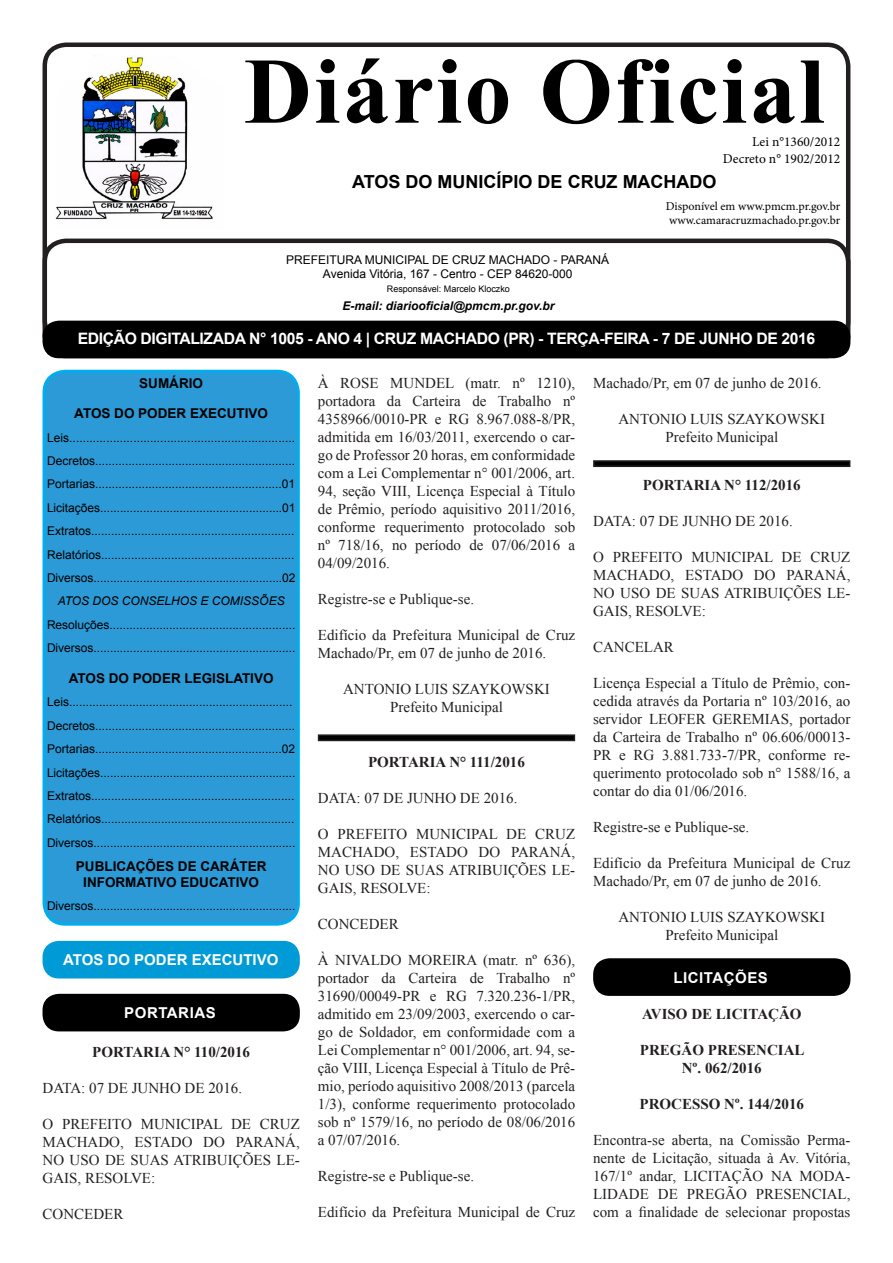
<style>
.page{position:relative;width:893px;height:1263px;background:#fff}
.page>*{position:absolute;margin:0;border:0;box-sizing:border-box;transform-origin:0 0}
.t1{font:700 93.9px "Times New Roman";letter-spacing:.025em;color:#000}
.t2{font:700 18px "Arial";color:#000}
.t3{font:700 15.75px "Arial";letter-spacing:-.025em;color:#fff}
.t4{font:15px/18px "Times New Roman";color:#231f20;text-align:justify}
.t5{font:700 15px/18px "Times New Roman";color:#231f20;text-align:center}
.t6{font:700 15px "Arial";color:#fff}
.t7{font:700 15px "Arial";letter-spacing:.035em;color:#fff}
.t8{font:700 13.5px/16.2px "Arial";color:#000;text-align:center}
.t9{font:13.5px/16.2px "Minion Pro";color:#000;text-align:right}
.t10{font:12px/23.4px "Arial";color:#000}
.t11{font:12px/14.4px "Minion Pro";letter-spacing:-.005em;color:#000}
.t12{font:italic 700 12px "Arial";color:#000}
.t13{font:italic 12px "Arial";color:#000}
.t14{font:9px "Arial";color:#000}
</style>
<div class="page">
<div style="left:43px;top:43px;width:807px;height:301px;border:4px solid #231f20;border-radius:21px"></div>
<div style="left:43px;top:239px;width:807px;height:119px;border:4px solid #231f20;border-radius:21px"></div>
<div style="left:44px;top:371px;width:254px;height:553px;background:#2b9ad6;border-radius:21px"></div>
<div style="left:43px;top:370px;width:257px;height:556px;border:3px solid #00aeef;border-radius:21px"></div>
<div style="left:43px;top:321px;width:807px;height:37px;background:#000;border-radius:16px"></div>
<img style="left:55px;top:55px;width:158px;height:165px">
<div style="left:43px;top:941px;width:257px;height:37px;background:#009bd6;border-radius:16px"></div>
<div style="left:43px;top:994px;width:257px;height:37px;background:#000;border-radius:16px"></div>
<svg style="left:317px;top:734px;width:259px;height:8px;background:#343333"></svg>
<svg style="left:593px;top:460px;width:258px;height:8px;background:#333232"></svg>
<div style="left:593px;top:958px;width:257px;height:38px;background:#000;border-radius:16px"></div>
<h1 class="t1" style="left:244px;top:24px;width:582px">Diário Oficial</h1>
<p class="t9" style="left:723px;top:134px;width:119px">Lei n°1360/2012<br>Decreto n° 1902/2012</p>
<p class="t2" style="left:352px;top:169px;width:366px">ATOS DO MUNICÍPIO DE CRUZ MACHADO</p>
<p class="t11" style="left:666px;top:199px;width:176px">Disponível em www.pmcm.pr.gov.br www.camaracruzmachado.pr.gov.br</p>
<p class="t10" style="left:286px;top:252px;width:325px;line-height:14.4px;text-align:center">PREFEITURA MUNICIPAL DE CRUZ MACHADO - PARANÁ<br>Avenida Vitória, 167 - Centro - CEP 84620-000</p>
<p class="t14" style="left:387px;top:282px;width:125px">Responsável: Marcelo Kloczko</p>
<p class="t12" style="left:343px;top:298px;width:213px">E-mail: diariooficial@pmcm.pr.gov.br</p>
<p class="t3" style="left:78px;top:327px;width:739px">EDIÇÃO DIGITALIZADA N° 1005 - ANO 4 | CRUZ MACHADO (PR) - TERÇA-FEIRA - 7 DE JUNHO DE 2016</p>
<p class="t8" style="left:139px;top:375px;width:65px">SUMÁRIO</p>
<p class="t8" style="left:74px;top:406px;width:195px">ATOS DO PODER EXECUTIVO</p>
<p class="t10" style="left:47px;top:426px;width:250px;text-align:justify">Leis...................................................................<br>Decretos............................................................<br>Portarias........................................................01<br>Licitações.......................................................01<br>Extratos.............................................................<br>Relatórios..........................................................<br>Diversos.........................................................02</p>
<p class="t13" style="left:58px;top:593px;width:228px">ATOS DOS CONSELHOS E COMISSÕES</p>
<p class="t10" style="left:47px;top:613px;width:250px">Resoluções........................................................<br>Diversos.............................................................</p>
<p class="t8" style="left:69px;top:670px;width:206px">ATOS DO PODER LEGISLATIVO</p>
<p class="t10" style="left:47px;top:690px;width:250px">Leis...................................................................<br>Decretos............................................................<br>Portarias........................................................02<br>Licitações...........................................................<br>Extratos.............................................................<br>Relatórios..........................................................<br>Diversos.............................................................</p>
<p class="t8" style="left:76px;top:858px;width:192px">PUBLICAÇÕES DE CARÁTER<br>INFORMATIVO EDUCATIVO</p>
<p class="t10" style="left:47px;top:894px;width:250px">Diversos.............................................................</p>
<p class="t4" style="left:318px;top:374px;width:259px">À ROSE MUNDEL (matr. nº 1210), portadora da Carteira de Trabalho nº 4358966/0010-PR e RG 8.967.088-8/PR, admitida em 16/03/2011, exercendo o car&shy;go de Professor 20 horas, em conformidade com a Lei Complementar n° 001/2006, art.<br>94, seção VIII, Licença Especial à Título de Prêmio, período aquisitivo 2011/2016, conforme requerimento protocolado sob nº 718/16, no período de 07/06/2016 a 04/09/2016.</p>
<p class="t4" style="left:318px;top:590px;width:158px">Registre-se e Publique-se.</p>
<p class="t4" style="left:318px;top:626px;width:259px">Edifício da Prefeitura Municipal de Cruz<br>Machado/Pr, em 07 de junho de 2016.</p>
<p class="t4" style="left:343px;top:680px;width:208px;text-align:center">ANTONIO LUIS SZAYKOWSKI<br>Prefeito Municipal</p>
<p class="t4" style="left:593px;top:374px;width:230px">Machado/Pr, em 07 de junho de 2016.</p>
<p class="t4" style="left:618px;top:410px;width:208px;text-align:center">ANTONIO LUIS SZAYKOWSKI<br>Prefeito Municipal</p>
<p class="t5" style="left:643px;top:476px;width:159px">PORTARIA N° 112/2016</p>
<p class="t4" style="left:593px;top:512px;width:201px">DATA: 07 DE JUNHO DE 2016.</p>
<p class="t4" style="left:593px;top:548px;width:259px">O PREFEITO MUNICIPAL DE CRUZ MACHADO, ESTADO DO PARANÁ, NO USO DE SUAS ATRIBUIÇÕES LE-GAIS, RESOLVE:</p>
<p class="t4" style="left:593px;top:638px;width:82px">CANCELAR</p>
<p class="t4" style="left:593px;top:674px;width:259px">Licença Especial a Título de Prêmio, con&shy;cedida através da Portaria nº 103/2016, ao servidor LEOFER GEREMIAS, portador da Carteira de Trabalho nº 06.606/00013- PR e RG 3.881.733-7/PR, conforme re&shy;querimento protocolado sob n° 1588/16, a contar do dia 01/06/2016.</p>
<p class="t4" style="left:593px;top:818px;width:158px">Registre-se e Publique-se.</p>
<p class="t4" style="left:593px;top:854px;width:259px">Edifício da Prefeitura Municipal de Cruz<br>Machado/Pr, em 07 de junho de 2016.</p>
<p class="t4" style="left:618px;top:908px;width:208px;text-align:center">ANTONIO LUIS SZAYKOWSKI<br>Prefeito Municipal</p>
<p class="t7" style="left:673px;top:967px;width:96px">LICITAÇÕES</p>
<p class="t5" style="left:642px;top:1004px;width:161px">AVISO DE LICITAÇÃO</p>
<p class="t5" style="left:640px;top:1040px;width:166px">PREGÃO PRESENCIAL<br>Nº. 062/2016</p>
<p class="t5" style="left:639px;top:1094px;width:166px">PROCESSO Nº. 144/2016</p>
<p class="t4" style="left:593px;top:1130px;width:259px">Encontra-se aberta, na Comissão Perma&shy;nente de Licitação, situada à Av. Vitória, 167/1º andar, LICITAÇÃO NA MODA-LIDADE DE PREGÃO PRESENCIAL, com a finalidade de selecionar propostas</p>
<p class="t5" style="left:368px;top:753px;width:158px">PORTARIA N° 111/2016</p>
<p class="t4" style="left:318px;top:789px;width:201px">DATA: 07 DE JUNHO DE 2016.</p>
<p class="t4" style="left:318px;top:825px;width:259px">O PREFEITO MUNICIPAL DE CRUZ MACHADO, ESTADO DO PARANÁ, NO USO DE SUAS ATRIBUIÇÕES LE-GAIS, RESOLVE:</p>
<p class="t4" style="left:318px;top:915px;width:82px">CONCEDER</p>
<p class="t4" style="left:318px;top:951px;width:259px">À NIVALDO MOREIRA (matr. nº 636), portador da Carteira de Trabalho nº 31690/00049-PR e RG 7.320.236-1/PR, admitido em 23/09/2003, exercendo o car&shy;go de Soldador, em conformidade com a Lei Complementar n° 001/2006, art. 94, se&shy;ção VIII, Licença Especial à Título de Prê&shy;mio, período aquisitivo 2008/2013 (parcela 1/3), conforme requerimento protocolado sob nº 1579/16, no período de 08/06/2016 a 07/07/2016.</p>
<p class="t4" style="left:318px;top:1167px;width:158px">Registre-se e Publique-se.</p>
<p class="t4" style="left:318px;top:1203px;width:259px">Edifício da Prefeitura Municipal de Cruz</p>
<p class="t6" style="left:63px;top:949px;width:217px">ATOS DO PODER EXECUTIVO</p>
<p class="t7" style="left:124px;top:1002px;width:93px">PORTARIAS</p>
<p class="t5" style="left:92px;top:1043px;width:159px">PORTARIA N° 110/2016</p>
<p class="t4" style="left:43px;top:1079px;width:201px">DATA: 07 DE JUNHO DE 2016.</p>
<p class="t4" style="left:43px;top:1115px;width:259px">O PREFEITO MUNICIPAL DE CRUZ MACHADO, ESTADO DO PARANÁ, NO USO DE SUAS ATRIBUIÇÕES LE-GAIS, RESOLVE:</p>
<p class="t4" style="left:43px;top:1205px;width:82px">CONCEDER</p>
</div>
